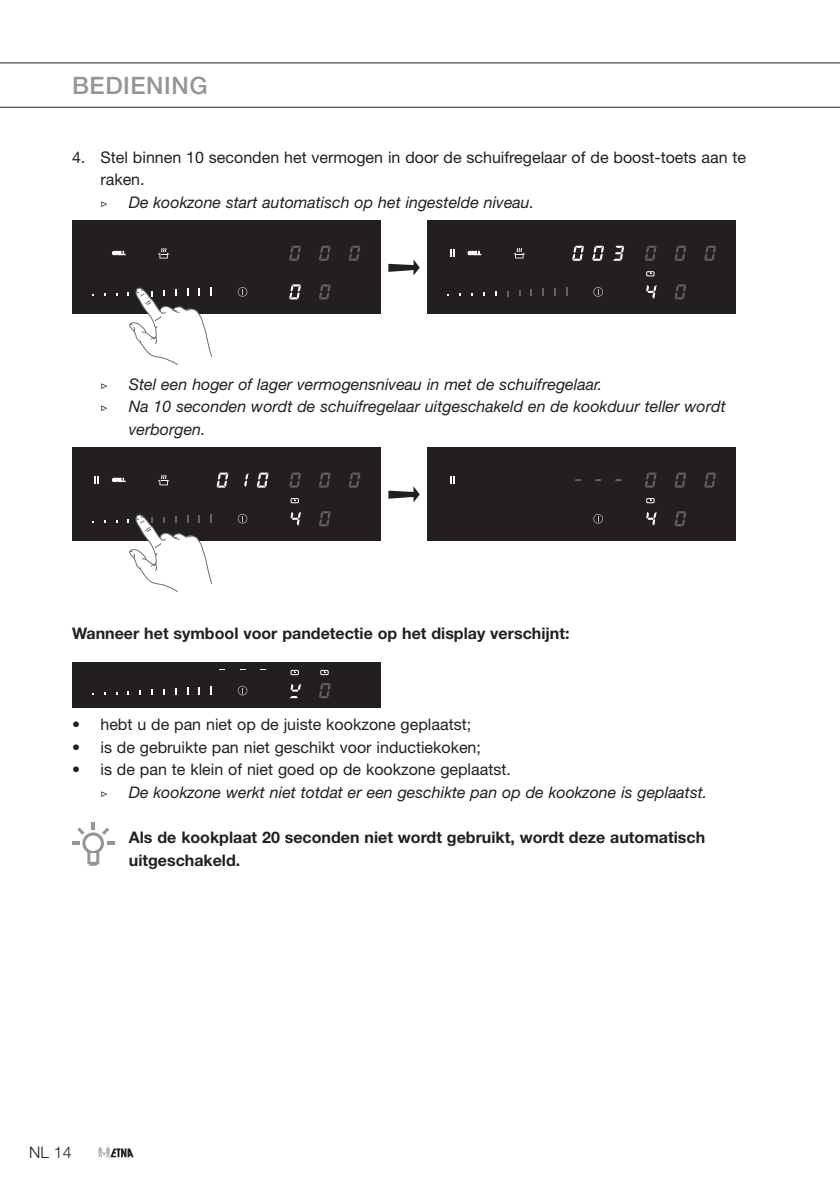
<style>
.page{position:relative;width:840px;height:1191px;background:#fff}
.page>*{position:absolute;margin:0;border:0;box-sizing:border-box;transform-origin:0 0}
.t1{font:500 24px "Helvetica Neue";letter-spacing:.025em;color:#939598}
.t2{font:italic 16px/22.6px "Helvetica Neue";color:#231f20}
.t3{font:16px/22.6px "Helvetica Neue";color:#231f20}
.t4{font:700 16px/22.6px "Helvetica Neue";color:#231f20}
.t5{font:300 16px "Helvetica Neue";color:#231f20}
.t6{font:16px "Garamond Premr Pro";color:#231f20}
</style>
<div class="page">
<hr style="left:0;top:62px;width:839px;height:1px;background:#231f20">
<hr style="left:0;top:107px;width:839px;height:1px;background:#231f20">
<svg style="left:98px;top:1146px;width:35px;height:11px"></svg>
<div style="left:72px;top:220px;width:308px;height:94px;background:#231f20"></div>
<div style="left:427px;top:220px;width:308px;height:94px;background:#231f20"></div>
<svg style="left:388px;top:259px;width:31px;height:16px"></svg>
<svg style="left:289px;top:246px;width:12px;height:15px"></svg>
<svg style="left:319px;top:246px;width:11px;height:15px"></svg>
<svg style="left:348px;top:246px;width:12px;height:15px"></svg>
<svg style="left:289px;top:284px;width:12px;height:15px"></svg>
<svg style="left:319px;top:284px;width:11px;height:15px"></svg>
<svg style="left:237px;top:287px;width:10px;height:10px"></svg>
<svg style="left:158px;top:248px;width:11px;height:10px"></svg>
<svg style="left:112px;top:251px;width:13px;height:4px"></svg>
<svg style="left:572px;top:246px;width:11px;height:15px"></svg>
<svg style="left:592px;top:246px;width:11px;height:15px"></svg>
<svg style="left:613px;top:246px;width:10px;height:15px"></svg>
<svg style="left:645px;top:246px;width:11px;height:15px"></svg>
<svg style="left:674px;top:246px;width:12px;height:15px"></svg>
<svg style="left:704px;top:246px;width:11px;height:15px"></svg>
<svg style="left:646px;top:285px;width:10px;height:14px"></svg>
<svg style="left:674px;top:284px;width:12px;height:15px"></svg>
<svg style="left:593px;top:287px;width:9px;height:10px"></svg>
<svg style="left:530px;top:289px;width:2px;height:7px"></svg>
<svg style="left:513px;top:248px;width:11px;height:10px"></svg>
<svg style="left:467px;top:251px;width:13px;height:4px"></svg>
<svg style="left:450px;top:249px;width:4px;height:8px"></svg>
<svg style="left:646px;top:271px;width:7px;height:5px"></svg>
<svg style="left:127px;top:287px;width:85px;height:78px"></svg>
<div style="left:72px;top:447px;width:308px;height:94px;background:#231f20"></div>
<div style="left:427px;top:447px;width:308px;height:94px;background:#231f20"></div>
<svg style="left:388px;top:486px;width:31px;height:16px"></svg>
<svg style="left:216px;top:472px;width:12px;height:15px"></svg>
<svg style="left:244px;top:473px;width:4px;height:14px"></svg>
<svg style="left:256px;top:472px;width:12px;height:15px"></svg>
<svg style="left:289px;top:472px;width:12px;height:15px"></svg>
<svg style="left:319px;top:472px;width:11px;height:15px"></svg>
<svg style="left:348px;top:472px;width:12px;height:15px"></svg>
<svg style="left:290px;top:512px;width:11px;height:13px"></svg>
<svg style="left:319px;top:511px;width:11px;height:15px"></svg>
<svg style="left:237px;top:514px;width:10px;height:9px"></svg>
<svg style="left:158px;top:475px;width:11px;height:10px"></svg>
<svg style="left:112px;top:478px;width:13px;height:4px"></svg>
<svg style="left:94px;top:476px;width:5px;height:8px"></svg>
<svg style="left:291px;top:498px;width:7px;height:5px"></svg>
<svg style="left:575px;top:479px;width:6px;height:2px"></svg>
<svg style="left:595px;top:479px;width:6px;height:2px"></svg>
<svg style="left:615px;top:479px;width:6px;height:2px"></svg>
<svg style="left:645px;top:472px;width:11px;height:15px"></svg>
<svg style="left:674px;top:472px;width:12px;height:15px"></svg>
<svg style="left:704px;top:472px;width:11px;height:15px"></svg>
<svg style="left:646px;top:512px;width:10px;height:13px"></svg>
<svg style="left:674px;top:511px;width:12px;height:15px"></svg>
<svg style="left:593px;top:514px;width:9px;height:9px"></svg>
<svg style="left:450px;top:476px;width:4px;height:8px"></svg>
<svg style="left:646px;top:498px;width:7px;height:5px"></svg>
<svg style="left:127px;top:514px;width:85px;height:78px"></svg>
<div style="left:72px;top:662px;width:308px;height:45px;background:#231f20"></div>
<svg style="left:289px;top:684px;width:12px;height:14px"></svg>
<svg style="left:319px;top:683px;width:11px;height:15px"></svg>
<svg style="left:237px;top:686px;width:10px;height:9px"></svg>
<svg style="left:151px;top:689px;width:2px;height:6px"></svg>
<svg style="left:163px;top:689px;width:2px;height:6px"></svg>
<svg style="left:198px;top:687px;width:2px;height:8px"></svg>
<svg style="left:210px;top:686px;width:2px;height:9px"></svg>
<svg style="left:291px;top:670px;width:7px;height:5px"></svg>
<div style="left:320px;top:670px;width:8px;height:5px;border:1px solid #fff"></div>
<svg style="left:72px;top:822px;width:42px;height:43px"></svg>
<h1 class="t1" style="left:72px;top:72px;width:137px">BEDIENING</h1>
<p class="t3" style="left:100px;top:146px;width:646px;text-indent:-28px">4. Stel binnen 10 seconden het vermogen in door de schuifregelaar of de boost-toets aan te raken.</p>
<p class="t6" style="left:100px;top:193px;width:9px">▷</p>
<p class="t2" style="left:129px;top:191px;width:406px">De kookzone start automatisch op het ingestelde niveau.</p>
<p class="t6" style="left:100px;top:375px;width:9px">▷</p>
<p class="t2" style="left:129px;top:372px;width:475px">Stel een hoger of lager vermogensniveau in met de schuifregelaar.</p>
<p class="t6" style="left:100px;top:397px;width:9px">▷</p>
<p class="t2" style="left:129px;top:395px;width:598px">Na 10 seconden wordt de schuifregelaar uitgeschakeld en de kookduur teller wordt verborgen.</p>
<p class="t4" style="left:72px;top:622px;width:498px">Wanneer het symbool voor pandetectie op het display verschijnt:</p>
<p class="t3" style="left:72px;top:712px;width:400px">• hebt u de pan niet op de juiste kookzone geplaatst;</p>
<p class="t3" style="left:72px;top:735px;width:410px">• is de gebruikte pan niet geschikt voor inductiekoken;</p>
<p class="t3" style="left:72px;top:758px;width:440px">• is de pan te klein of niet goed op de kookzone geplaatst.</p>
<p class="t6" style="left:100px;top:783px;width:9px">▷</p>
<p class="t2" style="left:129px;top:780px;width:579px">De kookzone werkt niet totdat er een geschikte pan op de kookzone is geplaatst.</p>
<p class="t4" style="left:129px;top:826px;width:577px">Als de kookplaat 20 seconden niet wordt gebruikt, wordt deze automatisch uitgeschakeld.</p>
<p class="t5" style="left:29px;top:1142px;width:44px">NL 14</p>
</div>
